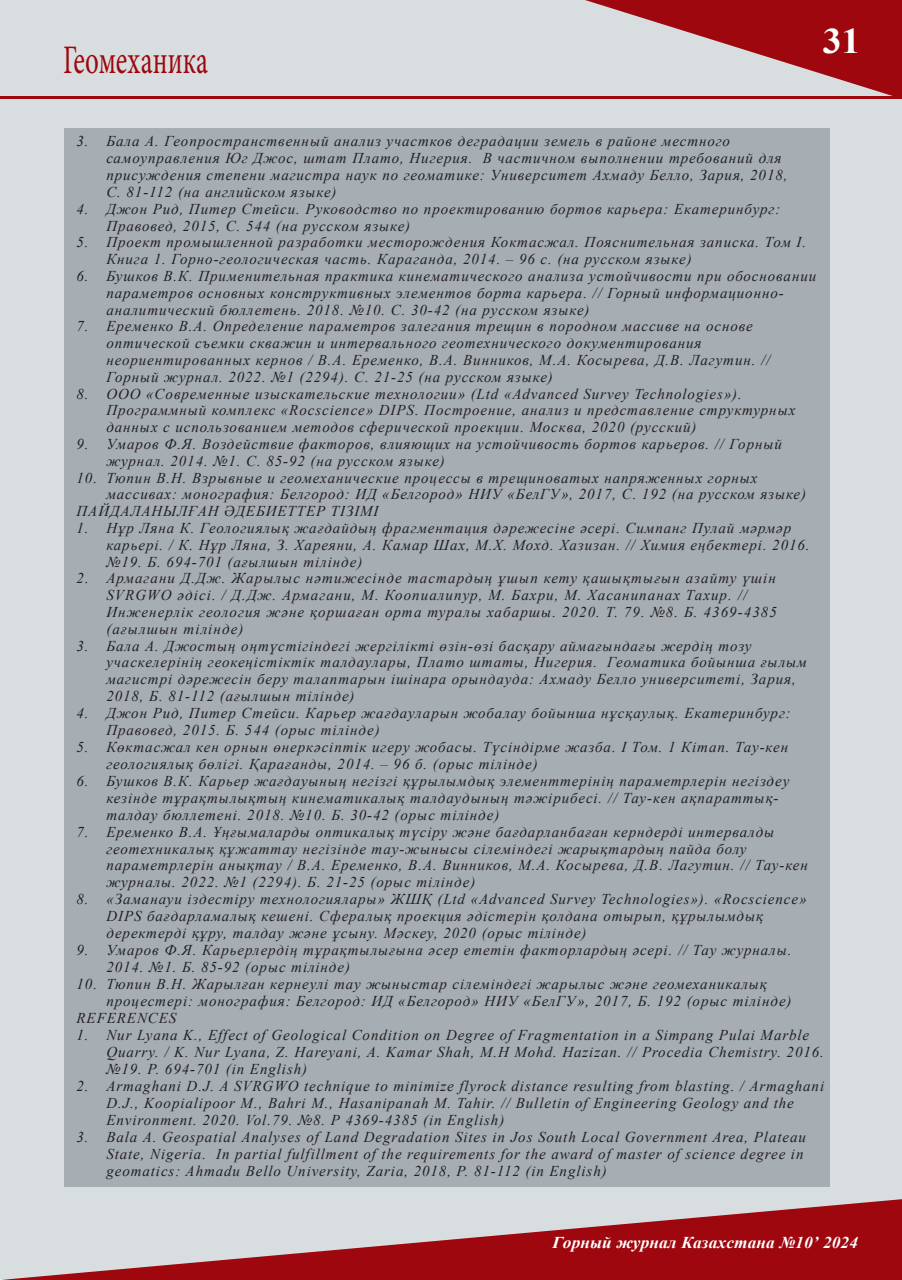
<style>
.page{position:relative;width:902px;height:1280px;background:#fff}
.page>*{position:absolute;margin:0;border:0;box-sizing:border-box;transform-origin:0 0}
.Рубрика{font:40.5px "Minion Pro";color:#9d070d;scale:.67 1}
.t1{font:700 36px "Times New Roman";color:#fff;scale:1.05 1}
.t2{font:italic 700 16.5px "Times New Roman";letter-spacing:.005em;color:#fff;scale:1.05 1}
.литература{font:italic 15px/16.8px "Times New Roman";letter-spacing:.06em;color:#231f20}
</style>
<div class="page">
<div style="left:1px;top:1px;width:900px;height:1278px;background:#d8dde0"></div>
<svg style="left:585px;top:0;width:316px;height:96px"></svg>
<svg style="left:0;top:1199px;width:901px;height:81px"></svg>
<hr style="left:1px;top:96px;width:900px;height:3px;background:#9d070d">
<div style="left:64px;top:128px;width:765px;height:1058px;background:#a6aeb3"></div>
<p class="Рубрика" style="left:63px;top:33px;width:218px">Геомеханика</p>
<h2 class="t1" style="left:822px;top:15px;width:38px">31</h2>
<p class="литература" style="left:106px;top:133px;width:682px;text-indent:-30px">3. Бала А. Геопространственный анализ участков деградации земель в районе местного самоуправления Юг Джос, штат Плато, Нигерия. В частичном выполнении требований для присуждения степени магистра наук по геоматике: Университет Ахмаду Белло, Зария, 2018, С. 81-112 (на английском языке)</p>
<p class="литература" style="left:106px;top:200px;width:675px;text-indent:-30px">4. Джон Рид, Питер Стейси. Руководство по проектированию бортов карьера: Екатеринбург:<br>Правовед, 2015, С. 544 (на русском языке)</p>
<p class="литература" style="left:106px;top:234px;width:701px;text-indent:-30px">5. Проект промышленной разработки месторождения Коктасжал. Пояснительная записка. Том I.<br>Книга 1. Горно-геологическая часть. Караганда, 2014. – 96 с. (на русском языке)</p>
<p class="литература" style="left:106px;top:267px;width:711px;text-indent:-30px">6. Бушков В.К. Применительная практика кинематического анализа устойчивости при обосновании параметров основных конструктивных элементов борта карьера. // Горный информационно&shy;аналитический бюллетень. 2018. №10. С. 30-42 (на русском языке)</p>
<p class="литература" style="left:106px;top:318px;width:665px;text-indent:-30px">7. Еременко В.А. Определение параметров залегания трещин в породном массиве на основе оптической съемки скважин и интервального геотехнического документирования неориентированных кернов / В.А. Еременко, В.А. Винников, М.А. Косырева, Д.В. Лагутин. // Горный журнал. 2022. №1 (2294). С. 21-25 (на русском языке)</p>
<p class="литература" style="left:106px;top:385px;width:690px;text-indent:-30px">8. ООО «Современные изыскательские технологии» (Ltd «Advanced Survey Technologies»).<br>Программный комплекс «Rocscience» DIPS. Построение, анализ и представление структурных данных с использованием методов сферической проекции. Москва, 2020 (русский)</p>
<p class="литература" style="left:106px;top:435px;width:677px;text-indent:-30px">9. Умаров Ф.Я. Воздействие факторов, влияющих на устойчивость бортов карьеров. // Горный журнал. 2014. №1. С. 85-92 (на русском языке)</p>
<p class="литература" style="left:106px;top:469px;width:701px;text-indent:-30px">10. Тюпин В.Н. Взрывные и геомеханические процессы в трещиноватых напряженных горных массивах: монография: Белгород: ИД «Белгород» НИУ «БелГУ», 2017, С. 192 (на русском языке)</p>
<p class="литература" style="left:77px;top:502px;width:303px">ПАЙДАЛАНЫЛҒАН ӘДЕБИЕТТЕР ТІЗІМІ</p>
<p class="литература" style="left:106px;top:519px;width:704px;text-indent:-30px">1. Нұр Ляна К. Геологиялық жағдайдың фрагментация дәрежесіне әсері. Симпанг Пулай мәрмәр карьері. / К. Нұр Ляна, З. Хареяни, А. Камар Шах, М.Х. Мохд. Хазизан. // Химия еңбектері. 2016. №19. Б. 694-701 (ағылшын тілінде)</p>
<p class="литература" style="left:106px;top:570px;width:672px;text-indent:-30px">2. Армагани Д.Дж. Жарылыс нәтижесінде тастардың ұшып кету қашықтығын азайту үшін SVRGWO әдісі. / Д.Дж. Армагани, М. Коопиалипур, М. Бахри, М. Хасанипанах Тахир. // Инженерлік геология және қоршаған орта туралы хабаршы. 2020. Т. 79. №8. Б. 4369-4385 (ағылшын тілінде)</p>
<p class="литература" style="left:106px;top:637px;width:701px;text-indent:-30px">3. Бала А. Джостың оңтүстігіндегі жергілікті өзін-өзі басқару аймағындағы жердің тозу учаскелерінің геокеңістіктік талдаулары, Плато штаты, Нигерия. Геоматика бойынша ғылым магистрі дәрежесін беру талаптарын ішінара орындауда: Ахмаду Белло университеті, Зария, 2018, Б. 81-112 (ағылшын тілінде)</p>
<p class="литература" style="left:106px;top:704px;width:685px;text-indent:-30px">4. Джон Рид, Питер Стейси. Карьер жағдауларын жобалау бойынша нұсқаулық. Екатеринбург:<br>Правовед, 2015. Б. 544 (орыс тілінде)</p>
<p class="литература" style="left:106px;top:738px;width:683px;text-indent:-30px">5. Көктасжал кен орнын өнеркәсіптік игеру жобасы. Түсіндірме жазба. I Том. 1 Кітап. Тау-кен геологиялық бөлігі. Қарағанды, 2014. – 96 б. (орыс тілінде)</p>
<p class="литература" style="left:106px;top:772px;width:684px;text-indent:-30px">6. Бушков В.К. Карьер жағдауының негізгі құрылымдық элементтерінің параметрлерін негіздеу кезінде тұрақтылықтың кинематикалық талдаудының тәжірибесі. // Тау-кен ақпараттық&shy;талдау бюллетені. 2018. №10. Б. 30-42 (орыс тілінде)</p>
<p class="литература" style="left:106px;top:823px;width:703px;text-indent:-30px">7. Еременко В.А. Ұңғымаларды оптикалық түсіру және бағдарланбаған керндерді интервалды геотехникалық құжаттау негізінде тау-жынысы сілеміндегі жарықтардың пайда болу параметрлерін анықтау / В.А. Еременко, В.А. Винников, М.А. Косырева, Д.В. Лагутин. // Тау-кен журналы. 2022. №1 (2294). Б. 21-25 (орыс тілінде)</p>
<p class="литература" style="left:106px;top:890px;width:701px;text-indent:-30px">8. «Заманауи іздестіру технологиялары» ЖШҚ (Ltd «Advanced Survey Technologies»). «Rocscience»<br>DIPS бағдарламалық кешені. Сфералық проекция әдістерін қолдана отырып, құрылымдық деректерді құру, талдау және ұсыну. Мәскеу, 2020 (орыс тілінде)</p>
<p class="литература" style="left:106px;top:941px;width:686px;text-indent:-30px">9. Умаров Ф.Я. Карьерлердің тұрақтылығына әсер ететін факторлардың әсері. // Тау журналы.<br>2014. №1. Б. 85-92 (орыс тілінде)</p>
<p class="литература" style="left:106px;top:975px;width:686px;text-indent:-30px">10. Тюпин В.Н. Жарылған кернеулі тау жыныстар сілеміндегі жарылыс және геомеханикалық процестері: монография: Белгород: ИД «Белгород» НИУ «БелГУ», 2017, Б. 192 (орыс тілінде)</p>
<p class="литература" style="left:77px;top:1009px;width:101px">REFERENCES</p>
<p class="литература" style="left:106px;top:1026px;width:719px;text-indent:-30px">1. Nur Lyana K., Effect of Geological Condition on Degree of Fragmentation in a Simpang Pulai Marble<br>Quarry. / K. Nur Lyana, Z. Hareyani, A. Kamar Shah, M.H Mohd. Hazizan. // Procedia Chemistry. 2016. №19. P. 694-701 (in English)</p>
<p class="литература" style="left:106px;top:1077px;width:719px;text-indent:-30px">2. Armaghani D.J. A SVRGWO technique to minimize flyrock distance resulting from blasting. / Armaghani<br>D.J., Koopialipoor M., Bahri M., Hasanipanah M. Tahir. // Bulletin of Engineering Geology and the<br>Environment. 2020. Vol.79. №8. P 4369-4385 (in English)</p>
<p class="литература" style="left:106px;top:1128px;width:701px;text-indent:-30px">3. Bala A. Geospatial Analyses of Land Degradation Sites in Jos South Local Government Area, Plateau<br>State, Nigeria. In partial fulfillment of the requirements for the award of master of science degree in geomatics: Ahmadu Bello University, Zaria, 2018, P. 81-112 (in English)</p>
<p class="t2" style="left:552px;top:1231px;width:292px">Горный журнал Казахстана №10’ 2024</p>
</div>
